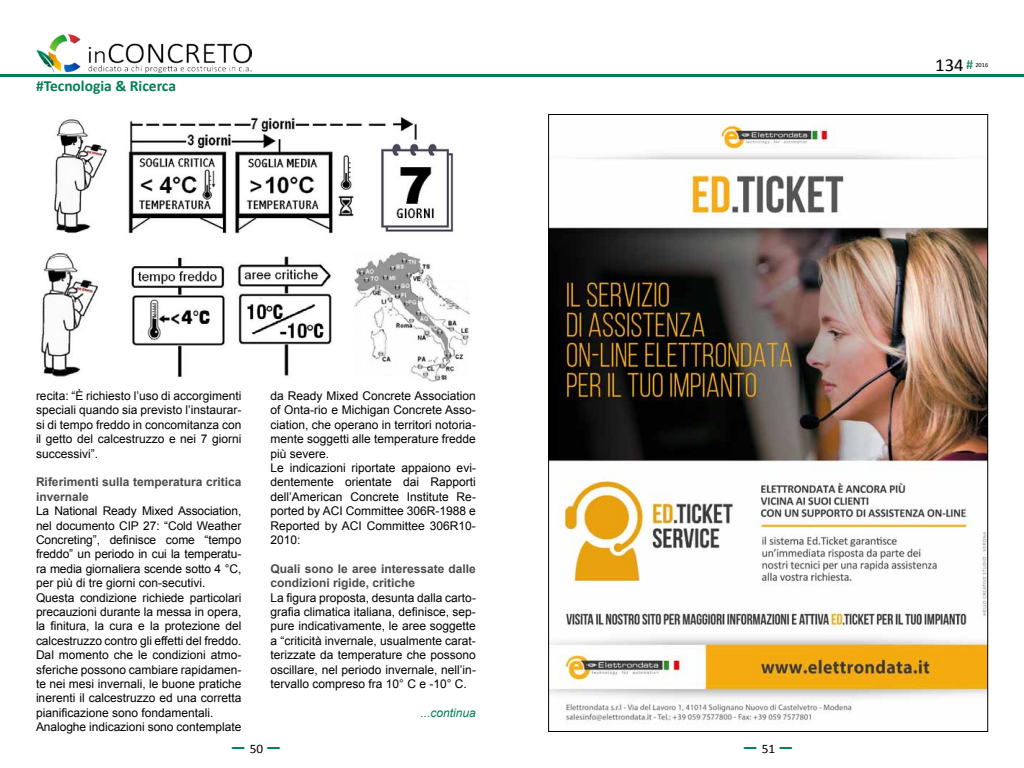
<style>
.page{position:relative;width:1024px;height:768px;background:#fff}
.page>*{position:absolute;margin:0;border:0;box-sizing:border-box;transform-origin:0 0}
.t1{font:25px "Verdana";color:#008057}
.t2{font:18.3px "Calibri";color:#000}
.t3{font:700 15.5px "Calibri";color:#008057}
.t4{font:12px/14.4px "Arial";color:#000;text-align:justify}
.t5{font:700 12px/14.4px "Arial";color:#4b4b4d}
.t6{font:italic 12px "Arial";color:#008057}
.t7{font:6.2px "Calibri";color:#000}
.s1{font-family:"Calibri";font-size:13px;color:#000}
.s2{font-size:14px;color:#008057}
</style>
<div class="page">
<hr style="left:0;top:74px;width:512px;height:3px;background:#008057">
<img style="left:36px;top:34px;width:215px;height:39px">
<hr style="left:512px;top:74px;width:512px;height:3px;background:#008057">
<img style="left:54px;top:117px;width:400px;height:117px">
<img style="left:40px;top:251px;width:430px;height:131px">
<img style="left:550px;top:124px;width:436px;height:600px">
<p class="t3" style="left:36px;top:76px;width:142px">#Tecnologia &amp; Ricerca</p>
<p class="t4" style="left:36px;top:389px;width:207px">recita: “È richiesto l’uso di accorgimenti speciali quando sia previsto l’instaurar&shy;si di tempo freddo in concomitanza con il getto del calcestruzzo e nei 7 giorni successivi”.</p>
<p class="t5" style="left:36px;top:475px;width:207px">Riferimenti sulla temperatura critica invernale</p>
<p class="t4" style="left:36px;top:504px;width:207px;text-align:left">La National Ready Mixed Association, nel documento CIP 27: “Cold Weather Concreting”, definisce come “tempo freddo” un periodo in cui la temperatu&shy;ra media giornaliera scende sotto 4 °C, per più di tre giorni con-secutivi.<br>Questa condizione richiede particolari precauzioni durante la messa in opera, la finitura, la cura e la protezione del calcestruzzo contro gli effetti del freddo.<br>Dal momento che le condizioni atmo&shy;sferiche possono cambiare rapidamen&shy;te nei mesi invernali, le buone pratiche inerenti il calcestruzzo ed una corretta pianificazione sono fondamentali.<br>Analoghe indicazioni sono contemplate</p>
<p class="t4" style="left:271px;top:389px;width:207px;text-align:left">da Ready Mixed Concrete Association of Onta-rio e Michigan Concrete Asso&shy;ciation, che operano in territori notoria&shy;mente soggetti alle temperature fredde più severe.<br>Le indicazioni riportate appaiono evi&shy;dentemente orientate dai Rapporti dell’American Concrete Institute Re&shy;ported by ACI Committee 306R-1988 e<br>Reported by ACI Committee 306R10-<br>2010:</p>
<p class="t5" style="left:271px;top:562px;width:207px">Quali sono le aree interessate dalle condizioni rigide, critiche</p>
<p class="t4" style="left:271px;top:590px;width:207px">La figura proposta, desunta dalla carto&shy;grafia climatica italiana, definisce, sep&shy;pure indicativamente, le aree soggette a “criticità invernale, usualmente carat&shy;terizzate da temperature che possono oscillare, nel periodo invernale, nell’in&shy;tervallo compreso fra 10° C e -10° C.</p>
<p class="t6" style="left:421px;top:705px;width:57px">...continua</p>
<h1 class="t1" style="left:230px;top:731px;width:53px">–<span class="s1">50</span>–</h1>
<h2 class="t2" style="left:935px;top:53px;width:39px">134 <span class="s2">#</span></h2>
<p class="t7" style="left:975px;top:61px;width:14px">2016</p>
<h1 class="t1" style="left:742px;top:731px;width:53px">–<span class="s1">51</span>–</h1>
</div>
